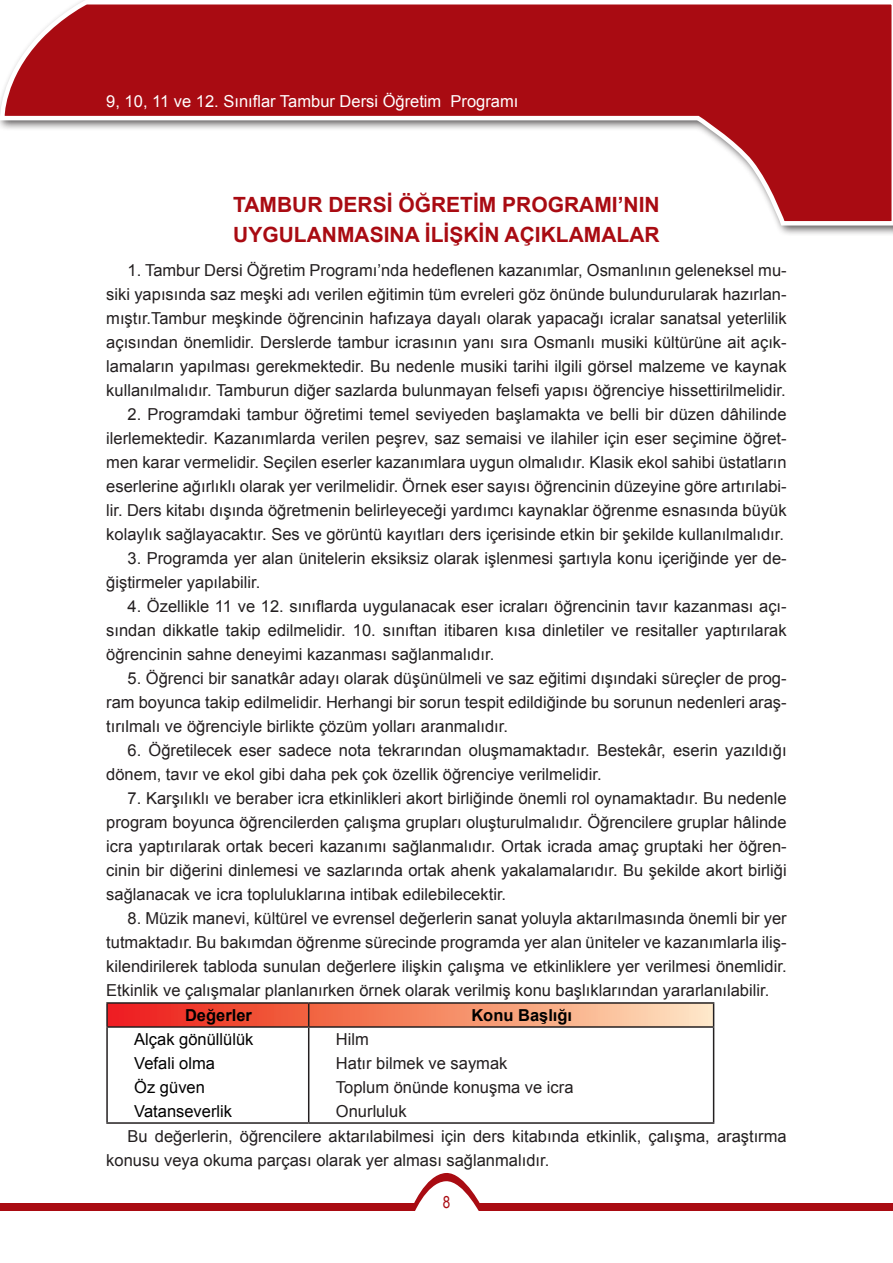
<style>
.page{position:relative;width:893px;height:1263px;background:#fff}
.page>*{position:absolute;margin:0;border:0;box-sizing:border-box;transform-origin:0 0}
.BAŞLIK{font:700 21px "Arial";color:#a90b12}
.ana_metin{font:16.5px/24px "Arial";color:#231f20;text-align:justify}
.t1{font:16.5px "Arial";color:#fff}
.mavi_koyu{font:16.5px "Arial";color:#000}
.mavi_koyu-2{font:700 16.5px "Arial";color:#000}
.t2{font:16.5px "Arial Narrow";color:#a90b12}
</style>
<div class="page">
<svg style="left:414px;top:1173px;width:66px;height:38px"></svg>
<div style="left:0;top:0;width:893px;height:237px;background:#231f20;opacity:.75"></div>
<svg style="left:0;top:0;width:893px;height:228px"></svg>
<div style="left:1px;top:1203px;width:414px;height:8px;background:#a90b12"></div>
<div style="left:480px;top:1203px;width:413px;height:8px;background:#a90b12"></div>
<hr style="left:106px;top:1002px;width:203px;height:2px;background:#231f20">
<hr style="left:106px;top:1004px;width:2px;height:22px;background:#231f20">
<hr style="left:309px;top:1002px;width:405px;height:2px;background:#231f20">
<svg style="left:107px;top:1003px;width:607px;height:23px;background:#ec7d61"></svg>
<hr style="left:106px;top:1026px;width:203px;height:2px;background:#231f20">
<hr style="left:106px;top:1028px;width:2px;height:94px;background:#231f20">
<hr style="left:309px;top:1026px;width:405px;height:2px;background:#231f20">
<hr style="left:308px;top:1028px;width:1px;height:94px;background:#231f20">
<hr style="left:713px;top:1028px;width:1px;height:94px;background:#231f20">
<hr style="left:106px;top:1122px;width:203px;height:2px;background:#231f20">
<hr style="left:309px;top:1122px;width:405px;height:2px;background:#231f20">
<p class="t1" style="left:106px;top:91px;width:414px">9, 10, 11 ve 12. Sınıflar Tambur Dersi Öğretim Programı</p>
<p class="BAŞLIK" style="left:233px;top:191px;width:428px">TAMBUR DERSİ ÖĞRETİM PROGRAMI’NIN</p>
<p class="BAŞLIK" style="left:233px;top:221px;width:428px">UYGULANMASINA İLİŞKİN AÇIKLAMALAR</p>
<p class="ana_metin" style="left:106px;top:258px;width:682px;text-indent:21px">1. Tambur Dersi Öğretim Programı’nda hedeflenen kazanımlar, Osmanlının geleneksel mu&shy;siki yapısında saz meşki adı verilen eğitimin tüm evreleri göz önünde bulundurularak hazırlan&shy;mıştır.Tambur meşkinde öğrencinin hafızaya dayalı olarak yapacağı icralar sanatsal yeterlilik açısından önemlidir. Derslerde tambur icrasının yanı sıra Osmanlı musiki kültürüne ait açık&shy;lamaların yapılması gerekmektedir. Bu nedenle musiki tarihi ilgili görsel malzeme ve kaynak kullanılmalıdır. Tamburun diğer sazlarda bulunmayan felsefi yapısı öğrenciye hissettirilmelidir.</p>
<p class="ana_metin" style="left:106px;top:402px;width:682px;text-indent:21px">2. Programdaki tambur öğretimi temel seviyeden başlamakta ve belli bir düzen dâhilinde ilerlemektedir. Kazanımlarda verilen peşrev, saz semaisi ve ilahiler için eser seçimine öğret&shy;men karar vermelidir. Seçilen eserler kazanımlara uygun olmalıdır. Klasik ekol sahibi üstatların eserlerine ağırlıklı olarak yer verilmelidir. Örnek eser sayısı öğrencinin düzeyine göre artırılabi&shy;lir. Ders kitabı dışında öğretmenin belirleyeceği yardımcı kaynaklar öğrenme esnasında büyük kolaylık sağlayacaktır. Ses ve görüntü kayıtları ders içerisinde etkin bir şekilde kullanılmalıdır.</p>
<p class="ana_metin" style="left:106px;top:546px;width:682px;text-indent:21px">3. Programda yer alan ünitelerin eksiksiz olarak işlenmesi şartıyla konu içeriğinde yer de&shy;ğiştirmeler yapılabilir.</p>
<p class="ana_metin" style="left:106px;top:594px;width:682px;text-indent:21px">4. Özellikle 11 ve 12. sınıflarda uygulanacak eser icraları öğrencinin tavır kazanması açı&shy;sından dikkatle takip edilmelidir. 10. sınıftan itibaren kısa dinletiler ve resitaller yaptırılarak öğrencinin sahne deneyimi kazanması sağlanmalıdır.</p>
<p class="ana_metin" style="left:106px;top:666px;width:682px;text-indent:21px">5. Öğrenci bir sanatkâr adayı olarak düşünülmeli ve saz eğitimi dışındaki süreçler de prog&shy;ram boyunca takip edilmelidir. Herhangi bir sorun tespit edildiğinde bu sorunun nedenleri araş&shy;tırılmalı ve öğrenciyle birlikte çözüm yolları aranmalıdır.</p>
<p class="ana_metin" style="left:106px;top:738px;width:682px;text-indent:21px">6. Öğretilecek eser sadece nota tekrarından oluşmamaktadır. Bestekâr, eserin yazıldığı dönem, tavır ve ekol gibi daha pek çok özellik öğrenciye verilmelidir.</p>
<p class="ana_metin" style="left:106px;top:786px;width:682px;text-indent:21px">7. Karşılıklı ve beraber icra etkinlikleri akort birliğinde önemli rol oynamaktadır. Bu nedenle program boyunca öğrencilerden çalışma grupları oluşturulmalıdır. Öğrencilere gruplar hâlinde icra yaptırılarak ortak beceri kazanımı sağlanmalıdır. Ortak icrada amaç gruptaki her öğren&shy;cinin bir diğerini dinlemesi ve sazlarında ortak ahenk yakalamalarıdır. Bu şekilde akort birliği sağlanacak ve icra topluluklarına intibak edilebilecektir.</p>
<p class="ana_metin" style="left:106px;top:906px;width:682px;text-indent:21px">8. Müzik manevi, kültürel ve evrensel değerlerin sanat yoluyla aktarılmasında önemli bir yer tutmaktadır. Bu bakımdan öğrenme sürecinde programda yer alan üniteler ve kazanımlarla iliş&shy;kilendirilerek tabloda sunulan değerlere ilişkin çalışma ve etkinliklere yer verilmesi önemlidir.<br>Etkinlik ve çalışmalar planlanırken örnek olarak verilmiş konu başlıklarından yararlanılabilir.</p>
<p class="mavi_koyu-2" style="left:185px;top:1004px;width:68px">Değerler</p>
<p class="mavi_koyu-2" style="left:471px;top:1004px;width:102px">Konu Başlığı</p>
<p class="mavi_koyu" style="left:134px;top:1028px;width:121px">Alçak gönüllülük</p>
<p class="mavi_koyu" style="left:134px;top:1052px;width:82px">Vefali olma</p>
<p class="mavi_koyu" style="left:134px;top:1076px;width:72px">Öz güven</p>
<p class="mavi_koyu" style="left:134px;top:1100px;width:99px">Vatanseverlik</p>
<p class="ana_metin" style="left:336px;top:1027px;width:34px">Hilm</p>
<p class="ana_metin" style="left:336px;top:1051px;width:173px">Hatır bilmek ve saymak</p>
<p class="ana_metin" style="left:336px;top:1075px;width:239px">Toplum önünde konuşma ve icra</p>
<p class="ana_metin" style="left:336px;top:1099px;width:72px">Onurluluk</p>
<p class="ana_metin" style="left:106px;top:1124px;width:682px;text-indent:21px">Bu değerlerin, öğrencilere aktarılabilmesi için ders kitabında etkinlik, çalışma, araştırma konusu veya okuma parçası olarak yer alması sağlanmalıdır.</p>
<p class="t2" style="left:443px;top:1190px;width:9px">8</p>
</div>
